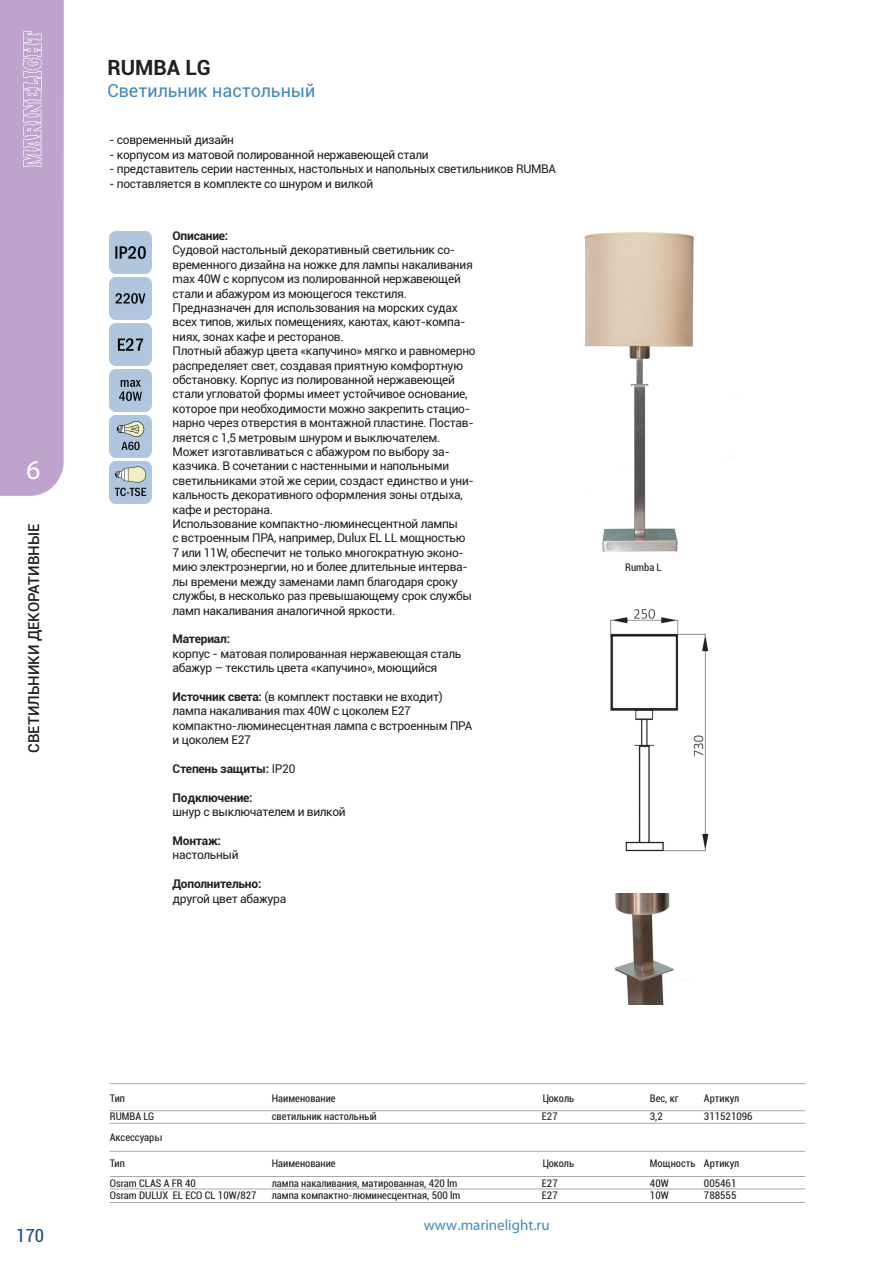
<style>
.page{position:relative;width:893px;height:1263px;background:#fff}
.page>*{position:absolute;margin:0;border:0;box-sizing:border-box;transform-origin:0 0}
.t1{font:27px "Myriad Pro";color:#fff}
.t2{font:700 21px "Roboto";color:#231f20}
.t3{font:18px "Roboto";color:#3f8bb8}
.t4{font:condensed 18px "Roboto";color:#204c77}
.t5{font:500 15px "Roboto";color:#231f20}
.t6{font:15px "Myriad Pro";color:#3f8bb8}
.t7{font:12px/14.4px "Roboto";letter-spacing:-.025em;color:#231f20}
.t8{font:700 12px "Roboto";letter-spacing:-.02em;color:#231f20}
.t9{font:condensed 10.5px "Roboto";color:#231f20}
.s1{font-weight:700}
.s2{font-weight:400}
</style>
<div class="page">
<div style="left:0;top:0;width:64px;height:496px;background:#c0a3cd"></div>
<hr style="left:110px;top:1110px;width:695px;height:1px;background:#a8a9ad">
<hr style="left:110px;top:1151px;width:695px;height:1px;background:#a8a9ad">
<hr style="left:110px;top:1083px;width:695px;height:1px;background:#a8a9ad">
<hr style="left:110px;top:1202px;width:695px;height:1px;background:#a8a9ad">
<hr style="left:110px;top:1176px;width:695px;height:1px;background:#a8a9ad">
<hr style="left:110px;top:1188px;width:695px;height:1px;background:#a8a9ad">
<hr style="left:110px;top:1123px;width:695px;height:1px;background:#a8a9ad">
<img style="left:584px;top:232px;width:110px;height:320px">
<img style="left:614px;top:893px;width:60px;height:111px">
<img style="left:610px;top:609px;width:99px;height:243px">
<img style="left:109px;top:231px;width:43px;height:43px">
<img style="left:109px;top:277px;width:43px;height:43px">
<img style="left:109px;top:323px;width:43px;height:43px">
<img style="left:109px;top:369px;width:43px;height:43px">
<img style="left:109px;top:415px;width:43px;height:43px">
<img style="left:109px;top:461px;width:43px;height:43px">
<h1 class="t1" style="left:26px;top:453px;width:15px">6</h1>
<p class="t5" style="left:23px;top:753px;width:230px;rotate:-90deg">СВЕТИЛЬНИКИ ДЕКОРАТИВНЫЕ</p>
<h2 class="t2" style="left:107px;top:53px;width:105px">RUMBA LG</h2>
<h3 class="t3" style="left:107px;top:78px;width:209px">Светильник настольный</h3>
<p class="t7" style="left:109px;top:133px;width:126px">- современный дизайн</p>
<p class="t7" style="left:109px;top:147px;width:321px">- корпусом из матовой полированной нержавеющей стали</p>
<p class="t7" style="left:109px;top:161px;width:449px">- представитель серии настенных, настольных и напольных светильников RUMBA</p>
<p class="t7" style="left:109px;top:176px;width:266px">- поставляется в комплекте со шнуром и вилкой</p>
<p class="t8" style="left:173px;top:227px;width:57px">Описание:</p>
<p class="t7" style="left:173px;top:243px;width:305px">Судовой настольный декоративный светильник со&shy;временного дизайна на ножке для лампы накаливания max 40W с корпусом из полированной нержавеющей стали и абажуром из моющегося текстиля.<br>Предназначен для использования на морских судах всех типов, жилых помещениях, каютах, кают-компа&shy;ниях, зонах кафе и ресторанов.<br>Плотный абажур цвета «капучино» мягко и равномерно распределяет свет, создавая приятную комфортную обстановку. Корпус из полированной нержавеющей стали угловатой формы имеет устойчивое основание, которое при необходимости можно закрепить стацио&shy;нарно через отверстия в монтажной пластине. Постав&shy;ляется с 1,5 метровым шнуром и выключателем.<br>Может изготавливаться с абажуром по выбору за&shy;казчика. В сочетании с настенными и напольными светильниками этой же серии, создаст единство и уни&shy;кальность декоративного оформления зоны отдыха, кафе и ресторана.<br>Использование компактно-люминесцентной лампы<br>с встроенным ПРА, например, Dulux EL LL мощностью<br>7 или 11W, обеспечит не только многократную эконо&shy;мию электроэнергии, но и более длительные интерва&shy;лы времени между заменами ламп благодаря сроку службы, в несколько раз превышающему срок службы ламп накаливания аналогичной яркости.</p>
<p class="t8" style="left:173px;top:630px;width:59px">Материал:</p>
<p class="t7" style="left:173px;top:646px;width:290px">корпус - матовая полированная нержавеющая сталь абажур – текстиль цвета «капучино», моющийся</p>
<p class="t7" style="left:173px;top:689px;width:301px"><span class="s1">Источник света:</span> (в комплект поставки не входит) лампа накаливания max 40W с цоколем Е27 компактно-люминесцентная лампа с встроенным ПРА и цоколем Е27</p>
<p class="t8" style="left:173px;top:760px;width:124px">Степень защиты: <span class="s2">IP20</span></p>
<p class="t8" style="left:173px;top:789px;width:82px">Подключение:</p>
<p class="t7" style="left:173px;top:804px;width:175px">шнур с выключателем и вилкой</p>
<p class="t8" style="left:173px;top:832px;width:50px">Монтаж:</p>
<p class="t7" style="left:173px;top:847px;width:67px">настольный</p>
<p class="t8" style="left:173px;top:875px;width:90px">Дополнительно:</p>
<p class="t7" style="left:173px;top:891px;width:115px">другой цвет абажура</p>
<p class="t9" style="left:625px;top:560px;width:38px">Rumba L</p>
<h3 class="t4" style="left:16px;top:1223px;width:29px">170</h3>
<p class="t9" style="left:110px;top:1090px;width:17px">Тип</p>
<p class="t9" style="left:272px;top:1090px;width:65px">Наименование</p>
<p class="t9" style="left:542px;top:1090px;width:34px">Цоколь</p>
<p class="t9" style="left:650px;top:1090px;width:30px">Вес, кг</p>
<p class="t9" style="left:704px;top:1090px;width:37px">Артикул</p>
<p class="t9" style="left:110px;top:1109px;width:46px">RUMBA LG</p>
<p class="t9" style="left:272px;top:1109px;width:106px">светильник настольный</p>
<p class="t9" style="left:542px;top:1109px;width:17px">E27</p>
<p class="t9" style="left:650px;top:1109px;width:14px">3,2</p>
<p class="t9" style="left:704px;top:1109px;width:50px">311521096</p>
<p class="t9" style="left:110px;top:1129px;width:53px">Аксессуары</p>
<p class="t9" style="left:110px;top:1156px;width:17px">Тип</p>
<p class="t9" style="left:272px;top:1156px;width:65px">Наименование</p>
<p class="t9" style="left:542px;top:1156px;width:34px">Цоколь</p>
<p class="t9" style="left:650px;top:1156px;width:91px">Мощность Артикул</p>
<p class="t9" style="left:110px;top:1176px;width:88px">Osram CLAS A FR 40</p>
<p class="t9" style="left:272px;top:1176px;width:187px">лампа накаливания, матированная, 420 lm</p>
<p class="t9" style="left:542px;top:1176px;width:17px">Е27</p>
<p class="t9" style="left:650px;top:1176px;width:20px">40W</p>
<p class="t9" style="left:704px;top:1176px;width:34px">005461</p>
<p class="t9" style="left:110px;top:1188px;width:148px">Osram DULUX EL ECO CL 10W/827</p>
<p class="t9" style="left:272px;top:1188px;width:190px">лампа компактно-люминесцентная, 500 lm</p>
<p class="t9" style="left:542px;top:1188px;width:17px">Е27</p>
<p class="t9" style="left:650px;top:1188px;width:20px">10W</p>
<p class="t9" style="left:704px;top:1188px;width:34px">788555</p>
<p class="t6" style="left:424px;top:1216px;width:127px">www.marinelight.ru</p>
</div>
